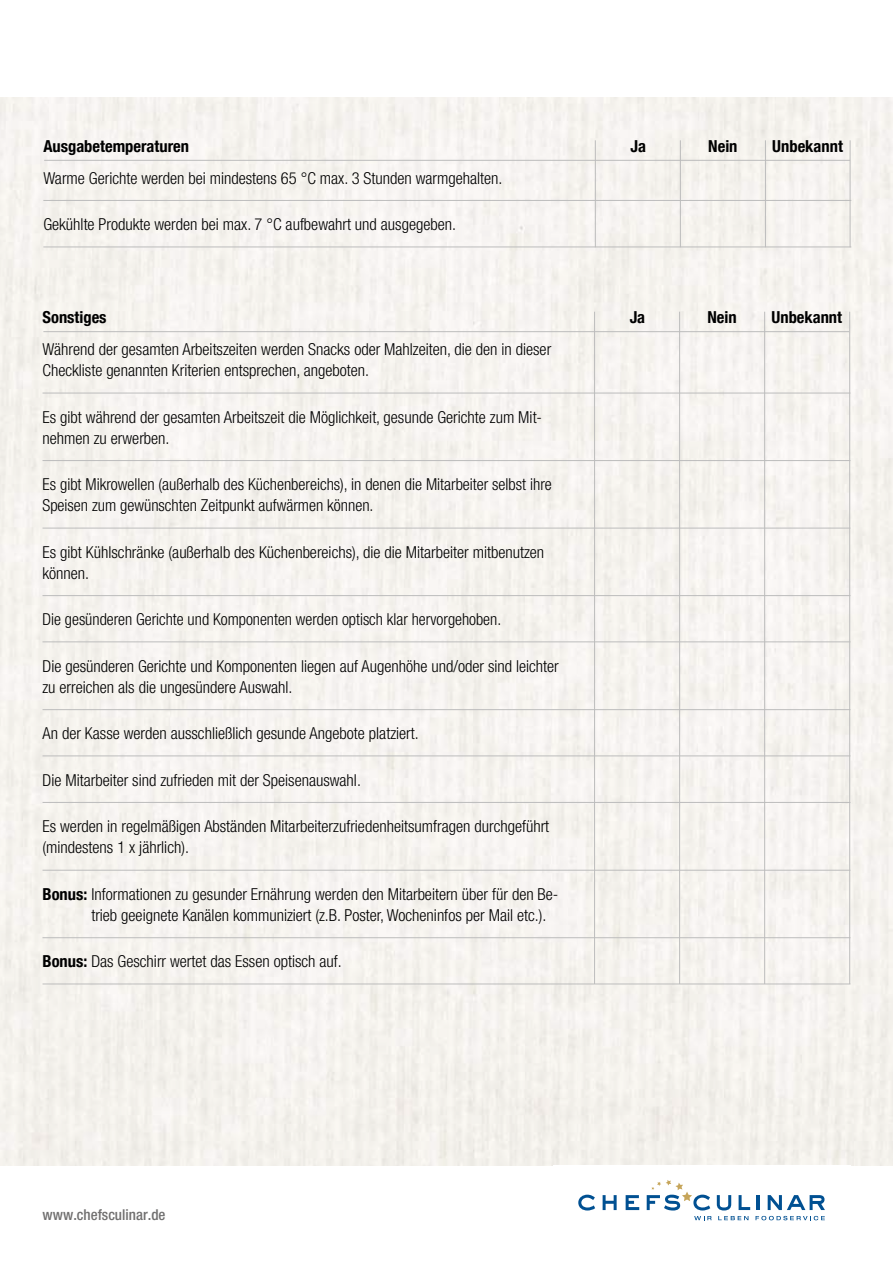
<style>
.page{position:relative;width:893px;height:1263px;background:#fff}
.page>*{position:absolute;margin:0;border:0;box-sizing:border-box;transform-origin:0 0}
.t1{font:300 condensed 16.5px/21px "Helvetica Neue LT Com";color:#000}
.t2{font:700 condensed 16.5px "Helvetica Neue LT Com";color:#000}
.t3{font:500 condensed 15px "Helvetica Neue LT Com";color:#706f6f}
.s1{font-weight:700}
</style>
<div class="page">
<hr style="left:850px;top:140px;width:1px;height:107px;background:#bcbcbc">
<hr style="left:43px;top:200px;width:808px;height:1px;background:#bcbcbc">
<hr style="left:43px;top:247px;width:808px;height:1px;background:#bcbcbc">
<hr style="left:765px;top:140px;width:1px;height:107px;background:#bcbcbc">
<hr style="left:680px;top:140px;width:1px;height:107px;background:#bcbcbc">
<hr style="left:595px;top:140px;width:1px;height:107px;background:#bcbcbc">
<hr style="left:44px;top:160px;width:806px;height:1px;background:#bcbcbc">
<hr style="left:43px;top:393px;width:807px;height:1px;background:#bcbcbc">
<hr style="left:43px;top:460px;width:807px;height:1px;background:#bcbcbc">
<hr style="left:43px;top:528px;width:807px;height:1px;background:#bcbcbc">
<hr style="left:43px;top:595px;width:807px;height:1px;background:#bcbcbc">
<hr style="left:43px;top:641px;width:807px;height:1px;background:#bcbcbc">
<hr style="left:43px;top:709px;width:807px;height:1px;background:#bcbcbc">
<hr style="left:43px;top:755px;width:807px;height:1px;background:#bcbcbc">
<hr style="left:43px;top:802px;width:807px;height:1px;background:#bcbcbc">
<hr style="left:43px;top:870px;width:807px;height:1px;background:#bcbcbc">
<hr style="left:43px;top:937px;width:807px;height:1px;background:#bcbcbc">
<hr style="left:43px;top:983px;width:807px;height:1px;background:#bcbcbc">
<hr style="left:764px;top:312px;width:1px;height:672px;background:#bcbcbc">
<hr style="left:849px;top:312px;width:1px;height:672px;background:#bcbcbc">
<hr style="left:679px;top:312px;width:1px;height:672px;background:#bcbcbc">
<hr style="left:594px;top:312px;width:1px;height:672px;background:#bcbcbc">
<hr style="left:43px;top:331px;width:806px;height:1px;background:#bcbcbc">
<svg style="left:578px;top:1195px;width:17px;height:15px"></svg>
<svg style="left:603px;top:1195px;width:14px;height:15px"></svg>
<svg style="left:626px;top:1195px;width:13px;height:15px"></svg>
<svg style="left:647px;top:1180px;width:63px;height:30px"></svg>
<svg style="left:717px;top:1195px;width:14px;height:15px"></svg>
<svg style="left:739px;top:1195px;width:11px;height:15px"></svg>
<hr style="left:756px;top:1195px;width:3px;height:15px;background:#005092">
<svg style="left:768px;top:1195px;width:57px;height:15px"></svg>
<svg style="left:694px;top:1216px;width:18px;height:4px"></svg>
<svg style="left:718px;top:1216px;width:30px;height:4px"></svg>
<svg style="left:755px;top:1216px;width:70px;height:4px"></svg>
<p class="t2" style="left:43px;top:136px;width:147px">Ausgabetemperaturen</p>
<p class="t2" style="left:630px;top:136px;width:17px">Ja</p>
<p class="t2" style="left:708px;top:136px;width:31px">Nein</p>
<p class="t2" style="left:772px;top:136px;width:72px">Unbekannt</p>
<p class="t1" style="left:43px;top:167px;width:461px">Warme Gerichte werden bei mindestens 65 °C max. 3 Stunden warmgehalten.</p>
<p class="t1" style="left:43px;top:214px;width:414px">Gekühlte Produkte werden bei max. 7 °C aufbewahrt und ausgegeben.</p>
<p class="t2" style="left:43px;top:308px;width:66px">Sonstiges</p>
<p class="t2" style="left:630px;top:308px;width:17px">Ja</p>
<p class="t2" style="left:707px;top:308px;width:31px">Nein</p>
<p class="t2" style="left:771px;top:308px;width:72px">Unbekannt</p>
<p class="t1" style="left:43px;top:339px;width:510px">Während der gesamten Arbeitszeiten werden Snacks oder Mahlzeiten, die den in dieser<br>Checkliste genannten Kriterien entsprechen, angeboten.</p>
<p class="t1" style="left:43px;top:406px;width:501px">Es gibt während der gesamten Arbeitszeit die Möglichkeit, gesunde Gerichte zum Mit&shy;nehmen zu erwerben.</p>
<p class="t1" style="left:43px;top:474px;width:511px">Es gibt Mikrowellen (außerhalb des Küchenbereichs), in denen die Mitarbeiter selbst ihre<br>Speisen zum gewünschten Zeitpunkt aufwärmen können.</p>
<p class="t1" style="left:43px;top:541px;width:503px">Es gibt Kühlschränke (außerhalb des Küchenbereichs), die die Mitarbeiter mitbenutzen können.</p>
<p class="t1" style="left:43px;top:609px;width:460px">Die gesünderen Gerichte und Komponenten werden optisch klar hervorgehoben.</p>
<p class="t1" style="left:43px;top:655px;width:518px">Die gesünderen Gerichte und Komponenten liegen auf Augenhöhe und/oder sind leichter zu erreichen als die ungesündere Auswahl.</p>
<p class="t1" style="left:43px;top:723px;width:378px">An der Kasse werden ausschließlich gesunde Angebote platziert.</p>
<p class="t1" style="left:43px;top:769px;width:320px">Die Mitarbeiter sind zufrieden mit der Speisenauswahl.</p>
<p class="t1" style="left:43px;top:816px;width:508px">Es werden in regelmäßigen Abständen Mitarbeiterzufriedenheitsumfragen durchgeführt (mindestens 1 x jährlich).</p>
<p class="t1" style="left:91px;top:883px;width:469px;text-indent:-49px"><span class="s1">Bonus:</span> Informationen zu gesunder Ernährung werden den Mitarbeitern über für den Be&shy;trieb geeignete Kanälen kommuniziert (z.B. Poster, Wocheninfos per Mail etc.).</p>
<p class="t1" style="left:43px;top:951px;width:301px"><span class="s1">Bonus:</span> Das Geschirr wertet das Essen optisch auf.</p>
<p class="t3" style="left:43px;top:1206px;width:124px">www.chefsculinar.de</p>
</div>
